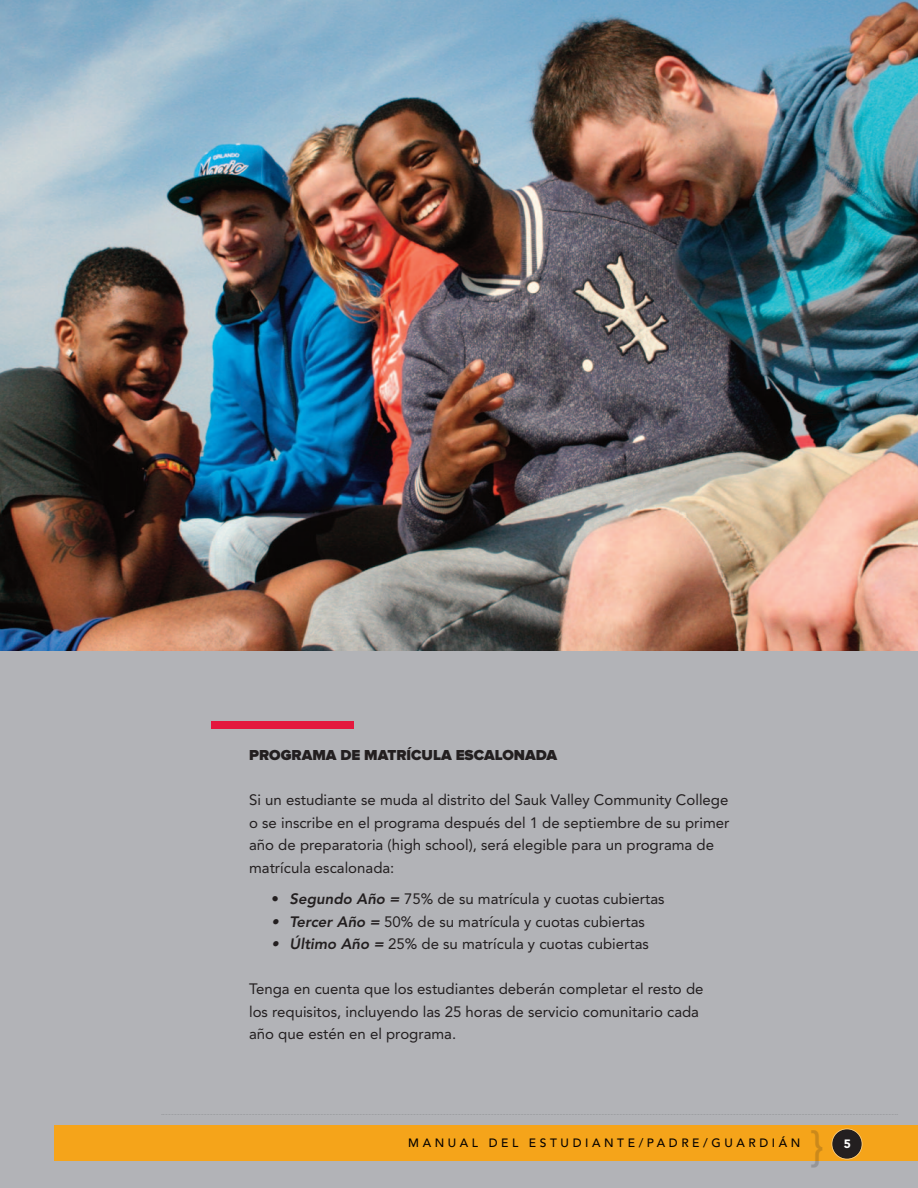
<style>
.page{position:relative;width:918px;height:1188px;background:#fff}
.page>*{position:absolute;margin:0;border:0;box-sizing:border-box;transform-origin:0 0}
.t1{font:500 42px "Avenir LT Std";color:rgb(35 31 32/.2)}
.t2{font:15px/22.5px "Avenir LT Std";color:#231f20}
.t3{font:900 15px "Proxima Nova";color:#231f20}
.t4{font:500 12px "Avenir LT Std";letter-spacing:.3em;color:#070301}
.t5{font:900 12px "Avenir LT Std";color:#fff}
.s1{font-weight:800;font-style:italic}
</style>
<div class="page">
<img style="left:0;top:0;width:918px;height:652px">
<div style="left:0;top:652px;width:918px;height:536px;background:#b2b3b7"></div>
<div style="left:54px;top:1126px;width:864px;height:35px;background:#f5a41a"></div>
<div style="left:832px;top:1129px;width:30px;height:30px;background:#231f20;border-radius:50%"></div>
<div style="left:831px;top:1129px;width:31px;height:31px;border:2px solid #fff;border-radius:50%"></div>
<svg style="left:162px;top:1114px;width:736px;height:1px"></svg>
<div style="left:211px;top:721px;width:143px;height:8px;background:#e4183e"></div>
<p class="t3" style="left:249px;top:750px;width:310px">PROGRAMA DE MATRÍCULA ESCALONADA</p>
<p class="t2" style="left:249px;top:790px;width:482px">Si un estudiante se muda al distrito del Sauk Valley Community College o se inscribe en el programa después del 1 de septiembre de su primer año de preparatoria (high school), será elegible para un programa de matrícula escalonada:</p>
<p class="t2" style="left:272px;top:889px;width:395px">• <span class="s1">Segundo Año =</span> 75% de su matrícula y cuotas cubiertas</p>
<p class="t2" style="left:272px;top:911px;width:375px"><span class="s1">• Tercer Año =</span> 50% de su matrícula y cuotas cubiertas</p>
<p class="t2" style="left:272px;top:934px;width:379px"><span class="s1">• Último Año =</span> 25% de su matrícula y cuotas cubiertas</p>
<p class="t2" style="left:249px;top:979px;width:456px">Tenga en cuenta que los estudiantes deberán completar el resto de los requisitos, incluyendo las 25 horas de servicio comunitario cada año que estén en el programa.</p>
<p class="t1" style="left:810px;top:1122px;width:16px">}</p>
<p class="t4" style="left:408px;top:1136px;width:394px">MANUAL DEL ESTUDIANTE/PADRE/GUARDIÁN</p>
<p class="t5" style="left:844px;top:1139px;width:9px">5</p>
</div>
